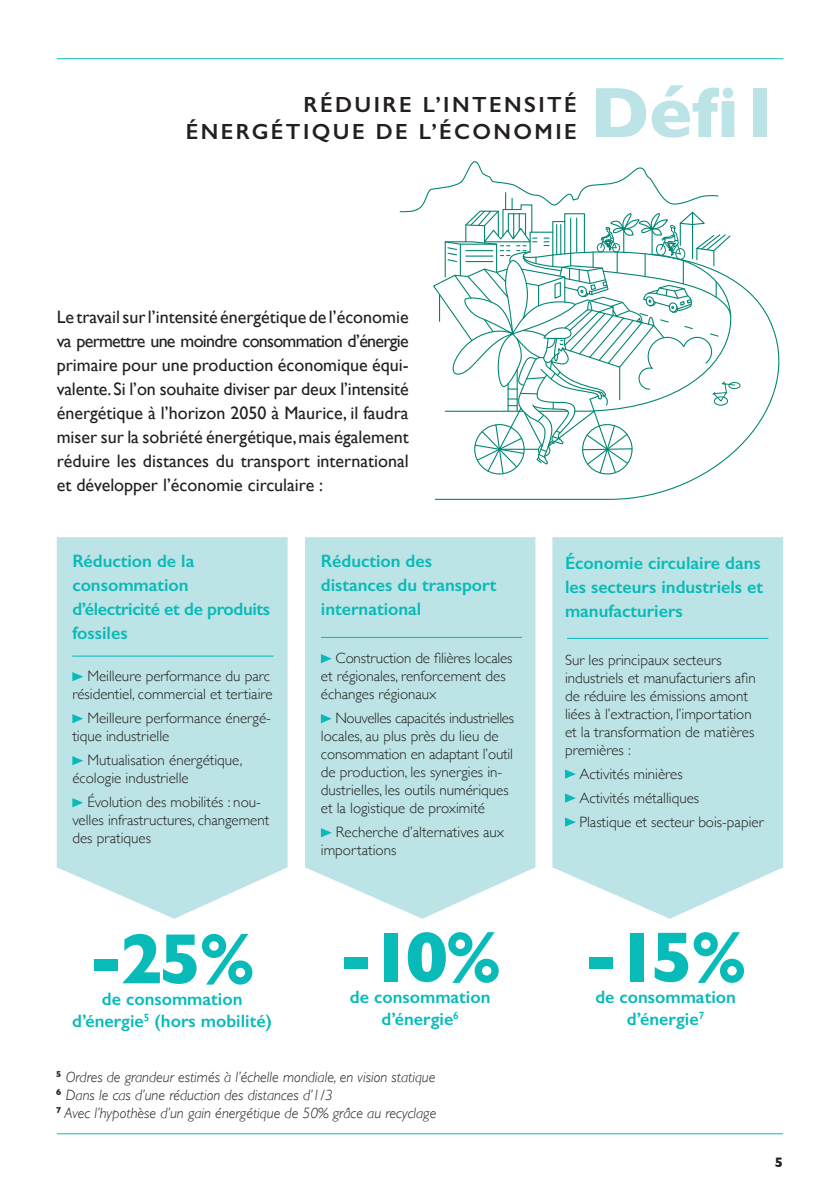
<style>
.page{position:relative;width:840px;height:1191px;background:#fff}
.page>*{position:absolute;margin:0;border:0;box-sizing:border-box;transform-origin:0 0}
.t1{font:700 72px "Gill Sans";color:#08bab8}
.t2{font:700 72px "Gill Sans";color:#bce3e5}
.t3{font:600 22px/26.4px "Gill Sans";letter-spacing:.11em;color:#231f20;text-align:right}
.t4{font:18px/24px "Gill Sans";color:#231f20;text-align:justify}
.t5{font:600 18px/24px "Gill Sans";color:#08bab8;text-align:center}
.t6{font:300 15px/18px "Gill Sans";color:#231f20}
.t7{font:italic 300 15px/18px "Gill Sans";color:#231f20}
.t8{font:700 14px "Gill Sans";color:#231f20}
</style>
<div class="page">
<hr style="left:57px;top:1133px;width:725px;height:1px;background:#08bab8">
<svg style="left:434px;top:330px;width:346px;height:170px"></svg>
<svg style="left:399px;top:161px;width:375px;height:316px"></svg>
<svg style="left:305px;top:537px;width:230px;height:381px;background:#c0e4e6"></svg>
<hr style="left:57px;top:58px;width:725px;height:1px;background:#08bab8">
<svg style="left:57px;top:537px;width:230px;height:381px;background:#c0e4e6"></svg>
<svg style="left:552px;top:537px;width:230px;height:381px;background:#c0e4e6"></svg>
<svg style="left:321px;top:654px;width:10px;height:9px"></svg>
<svg style="left:321px;top:714px;width:10px;height:9px"></svg>
<svg style="left:321px;top:828px;width:10px;height:9px"></svg>
<svg style="left:72px;top:672px;width:11px;height:9px"></svg>
<svg style="left:72px;top:714px;width:11px;height:9px"></svg>
<svg style="left:72px;top:756px;width:11px;height:9px"></svg>
<svg style="left:72px;top:798px;width:11px;height:9px"></svg>
<svg style="left:564px;top:769px;width:11px;height:9px"></svg>
<svg style="left:564px;top:793px;width:11px;height:9px"></svg>
<svg style="left:564px;top:817px;width:11px;height:9px"></svg>
<hr style="left:72px;top:655px;width:201px;height:1px;background:#08bab8">
<hr style="left:321px;top:637px;width:201px;height:1px;background:#08bab8">
<hr style="left:567px;top:638px;width:201px;height:1px;background:#08bab8">
<h2 class="t3" style="left:186px;top:91px;width:392px">RÉDUIRE L’INTENSITÉ<br>ÉNERGÉTIQUE DE L’ÉCONOMIE</h2>
<h1 class="t2" style="left:589px;top:56px;width:193px">Défi1</h1>
<p class="t4" style="left:57px;top:305px;width:353px">Le travail sur l’intensité énergétique de l’économie va permettre une moindre consommation d’énergie primaire pour une production économique équi&shy;valente. Si l’on souhaite diviser par deux l’intensité énergétique à l’horizon 2050 à Maurice, il faudra miser sur la sobriété énergétique, mais également réduire les distances du transport international et développer l’économie circulaire :</p>
<p class="t5" style="left:72px;top:549px;width:199px;text-align:left">Réduction de la consommation d’électricité et de produits fossiles</p>
<p class="t6" style="left:72px;top:666px;width:202px;text-align:right">Meilleure performance du parc résidentiel, commercial et tertiaire</p>
<p class="t6" style="left:72px;top:708px;width:200px;text-indent:15px">Meilleure performance énergé&shy;tique industrielle</p>
<p class="t6" style="left:72px;top:750px;width:172px;text-indent:15px">Mutualisation énergétique, écologie industrielle</p>
<p class="t6" style="left:72px;top:792px;width:198px;text-indent:15px">Évolution des mobilités : nou&shy;velles infrastructures, changement des pratiques</p>
<h1 class="t1" style="left:88px;top:902px;width:169px">-25%</h1>
<p class="t5" style="left:72px;top:987px;width:201px;line-height:21.6px">de consommation d’énergie<sup>5</sup> (hors mobilité)</p>
<p class="t5" style="left:321px;top:549px;width:177px;text-align:left">Réduction des distances du transport international</p>
<p class="t6" style="left:321px;top:648px;width:193px;text-indent:15px">Construction de filières locales et régionales, renforcement des échanges régionaux</p>
<p class="t6" style="left:321px;top:708px;width:195px;text-indent:14px">Nouvelles capacités industrielles locales, au plus près du lieu de consommation en adaptant l’outil de production, les synergies in&shy;dustrielles, les outils numériques et la logistique de proximité</p>
<p class="t6" style="left:321px;top:822px;width:185px;text-indent:15px">Recherche d’alternatives aux importations</p>
<h1 class="t1" style="left:338px;top:900px;width:166px">-10%</h1>
<p class="t5" style="left:350px;top:986px;width:142px;line-height:21.6px">de consommation d’énergie<sup>6</sup></p>
<p class="t7" style="left:56px;top:1067px;width:381px"><sup>5</sup> Ordres de grandeur estimés à l’échelle mondiale, en vision statique<br><sup>6</sup> Dans le cas d’une réduction des distances d’1/3<br><sup>7</sup> Avec l’hypothèse d’un gain énergétique de 50% grâce au recyclage</p>
<p class="t5" style="left:564px;top:550px;width:199px;text-align:left">Économie circulaire dans les secteurs industriels et manufacturiers</p>
<p class="t6" style="left:564px;top:650px;width:192px">Sur les principaux secteurs industriels et manufacturiers afin de réduire les émissions amont liées à l’extraction, l’importation et la transformation de matières premières :</p>
<p class="t6" style="left:579px;top:761px;width:186px;line-height:24px">Activités minières<br>Activités métalliques<br>Plastique et secteur bois-papier</p>
<h1 class="t1" style="left:583px;top:900px;width:166px">-15%</h1>
<p class="t5" style="left:595px;top:986px;width:142px;line-height:21.6px">de consommation d’énergie<sup>7</sup></p>
<p class="t8" style="left:774px;top:1151px;width:10px">5</p>
</div>
